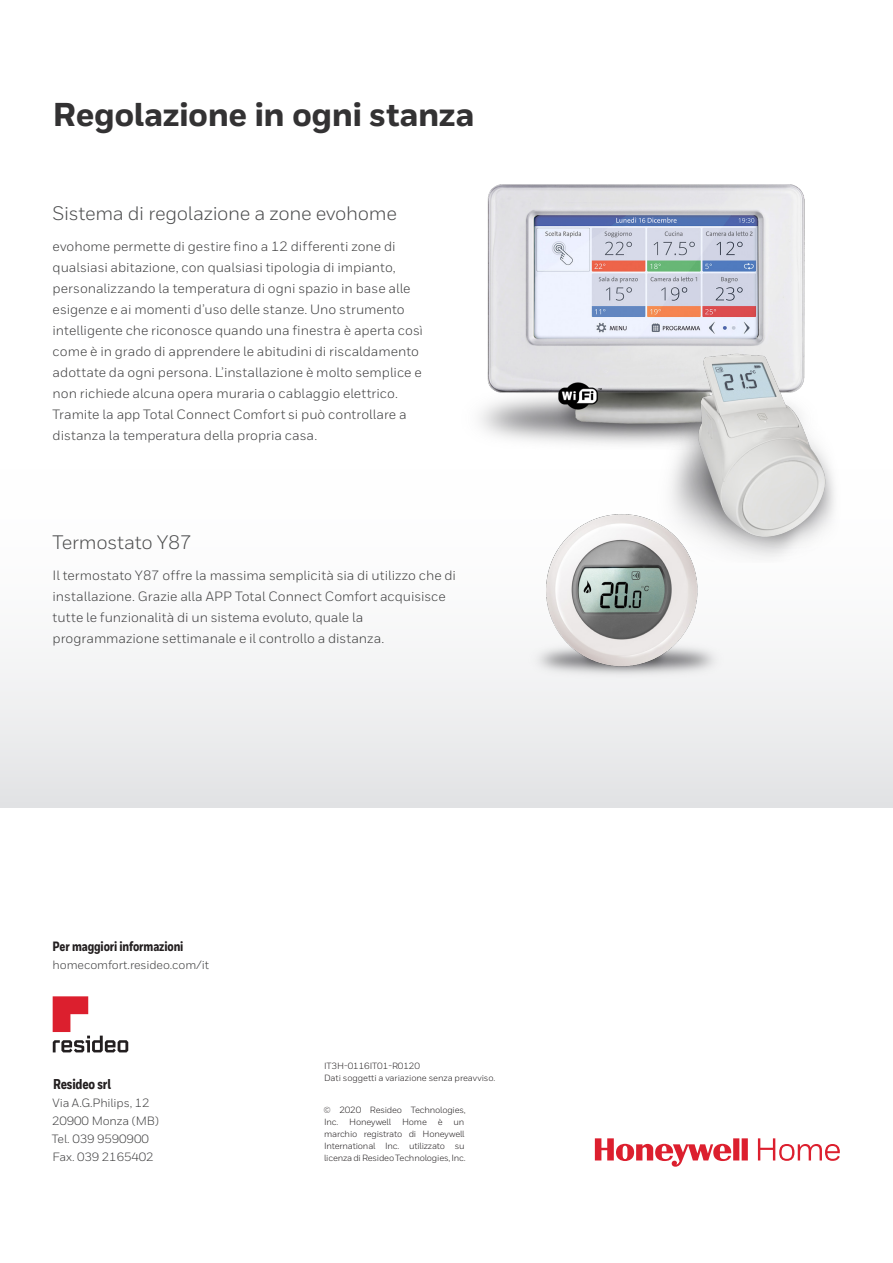
<style>
.page{position:relative;width:893px;height:1263px;background:#fff}
.page>*{position:absolute;margin:0;border:0;box-sizing:border-box;transform-origin:0 0}
.Heading_1{font:800 33px "Honeywell Sans";letter-spacing:-.015em;color:#333233}
.Body__9_14_pt{font:19.5px "Honeywell Sans";letter-spacing:-.02em;color:#4c4d4e}
.Cover__Address_Block{font:800 14.25px "Honeywell Cond";letter-spacing:-.01em;color:#231f20}
.Body__9_14_pt-2{font:13.5px/21px "Honeywell Sans";color:#3e3e3f}
.Cover__Address_Block-2{font:800 13.5px "Honeywell Cond";letter-spacing:-.01em;color:#231f20}
.Cover__Address_Block-3{font:12px "Honeywell Sans";letter-spacing:-.01em;color:#3e3e3f}
.Cover__Copyright{font:9px/12px "Honeywell Sans";letter-spacing:-.02em;color:#231f20}
</style>
<div class="page">
<div style="left:0;top:455px;width:893px;height:353px;background:linear-gradient(to bottom,#fff,#e6e6e8)"></div>
<img style="left:479px;top:184px;width:326px;height:260px">
<img style="left:622px;top:345px;width:235px;height:218px">
<img style="left:558px;top:381px;width:46px;height:29px">
<img style="left:493px;top:511px;width:232px;height:173px">
<svg style="left:595px;top:1138px;width:245px;height:29px"></svg>
<svg style="left:53px;top:996px;width:75px;height:56px"></svg>
<img style="left:540px;top:509px;width:158px;height:165px">
<p class="Heading_1" style="left:53px;top:94px;width:423px">Regolazione in ogni stanza</p>
<p class="Body__9_14_pt" style="left:53px;top:202px;width:346px">Sistema di regolazione a zone evohome</p>
<p class="Body__9_14_pt-2" style="left:53px;top:236px;width:344px">evohome permette di gestire fino a 12 differenti zone di</p>
<p class="Body__9_14_pt-2" style="left:53px;top:257px;width:345px">qualsiasi abitazione, con qualsiasi tipologia di impianto,</p>
<p class="Body__9_14_pt-2" style="left:53px;top:278px;width:359px">personalizzando la temperatura di ogni spazio in base alle</p>
<p class="Body__9_14_pt-2" style="left:53px;top:299px;width:354px">esigenze e ai momenti d’uso delle stanze. Uno strumento</p>
<p class="Body__9_14_pt-2" style="left:53px;top:320px;width:372px">intelligente che riconosce quando una finestra è aperta così</p>
<p class="Body__9_14_pt-2" style="left:53px;top:341px;width:368px">come è in grado di apprendere le abitudini di riscaldamento</p>
<p class="Body__9_14_pt-2" style="left:53px;top:362px;width:371px">adottate da ogni persona. L’installazione è molto semplice e</p>
<p class="Body__9_14_pt-2" style="left:53px;top:383px;width:347px">non richiede alcuna opera muraria o cablaggio elettrico.</p>
<p class="Body__9_14_pt-2" style="left:53px;top:404px;width:356px">Tramite la app Total Connect Comfort si può controllare a</p>
<p class="Body__9_14_pt-2" style="left:53px;top:425px;width:266px">distanza la temperatura della propria casa.</p>
<p class="Body__9_14_pt" style="left:53px;top:530px;width:141px">Termostato Y87</p>
<p class="Body__9_14_pt-2" style="left:53px;top:564px;width:405px">Il termostato Y87 offre la massima semplicità sia di utilizzo che di</p>
<p class="Body__9_14_pt-2" style="left:53px;top:585px;width:395px">installazione. Grazie alla APP Total Connect Comfort acquisisce</p>
<p class="Body__9_14_pt-2" style="left:53px;top:606px;width:333px">tutte le funzionalità di un sistema evoluto, quale la programmazione settimanale e il controllo a distanza.</p>
<p class="Cover__Address_Block-2" style="left:53px;top:938px;width:132px">Per maggiori informazioni</p>
<p class="Cover__Address_Block-3" style="left:53px;top:958px;width:158px">homecomfort.resideo.com/it</p>
<p class="Cover__Address_Block" style="left:53px;top:1075px;width:59px">Resideo srl</p>
<p class="Cover__Address_Block-3" style="left:53px;top:1095px;width:99px">Via A.G.Philips, 12</p>
<p class="Cover__Address_Block-3" style="left:52px;top:1113px;width:108px">20900 Monza (MB)</p>
<p class="Cover__Address_Block-3" style="left:52px;top:1131px;width:99px">Tel. 039 9590900</p>
<p class="Cover__Address_Block-3" style="left:53px;top:1149px;width:103px">Fax. 039 2165402</p>
<p class="Cover__Copyright" style="left:324px;top:1060px;width:98px">IT3H-0116IT01-R0120</p>
<p class="Cover__Copyright" style="left:324px;top:1072px;width:173px">Dati soggetti a variazione senza preavviso.</p>
<p class="Cover__Copyright" style="left:323px;top:1103px;width:144px">© 2020 Resideo Technologies,<br>Inc. Honeywell Home è un marchio registrato di Honeywell<br>International Inc. utilizzato su licenza di Resideo Technologies, Inc.</p>
</div>
